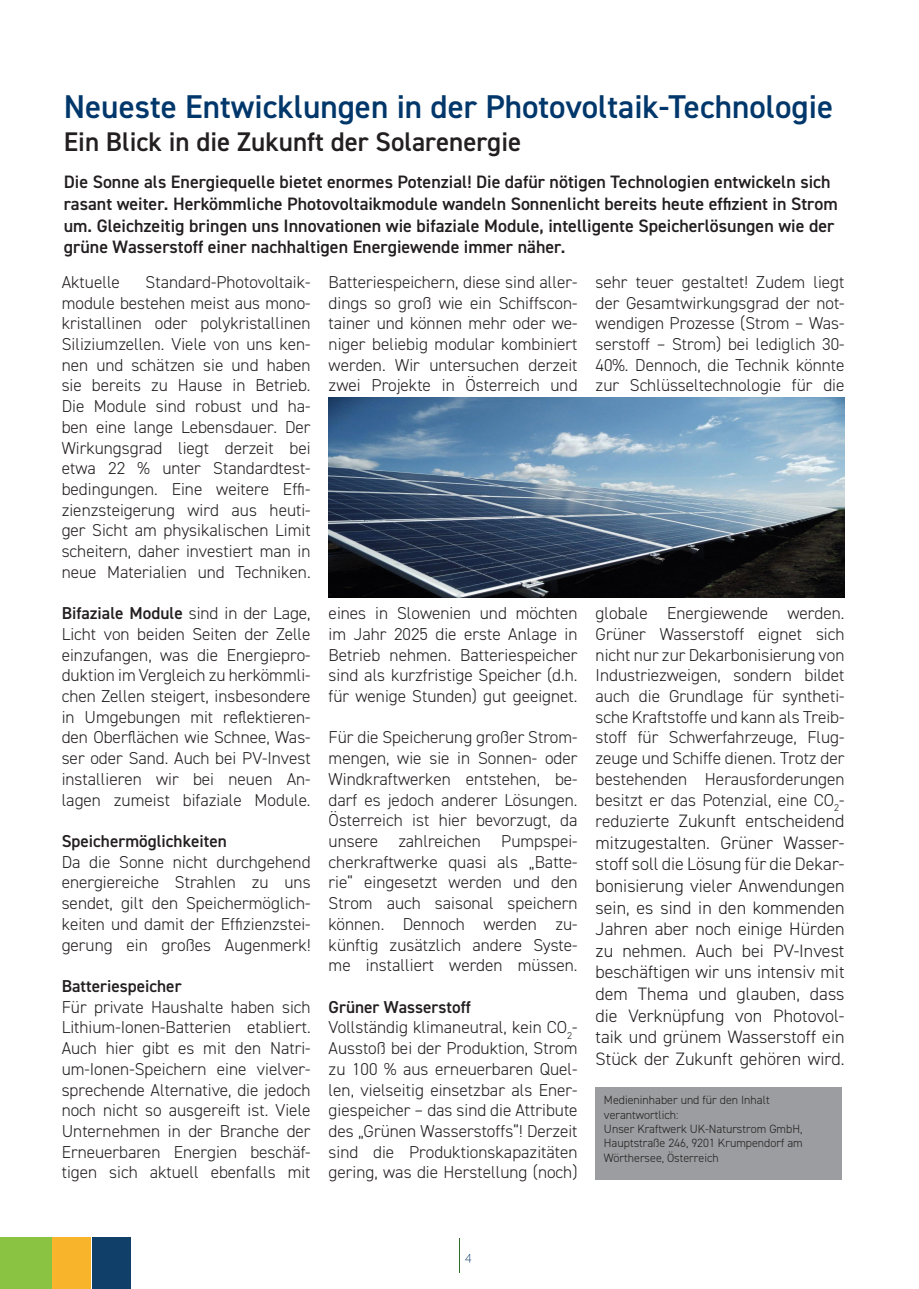
<style>
.page{position:relative;width:919px;height:1289px;background:#fff}
.page>*{position:absolute;margin:0;border:0;box-sizing:border-box;transform-origin:0 0}
.t1{font:600 33px "DIN2014";color:#00376b}
.t2{font:600 27px "DIN2014";color:#231f20}
.t3{font:300 18px/21.6px "DIN2014";color:#231f20;text-align:justify}
.t4{font:600 18px/21.6px "DIN2014";color:#231f20}
.t5{font:300 17.25px/20.7px "DIN2014";color:#231f20;text-align:justify}
.t6{font:600 17.25px "DIN2014";color:#231f20}
.t7{font:300 12.3px "Raleway";color:#103f69}
.t8{font:300 12px/14.4px "DIN2014";color:#231f20;text-align:justify}
.s1{font-weight:600}
.s2{font-size:17.25px}
</style>
<div class="page">
<div style="left:0;top:1237px;width:51px;height:51px;background:#89c341"></div>
<div style="left:52px;top:1237px;width:39px;height:51px;background:#f8b52c"></div>
<div style="left:92px;top:1237px;width:38px;height:51px;background:#103f69"></div>
<hr style="left:459px;top:1237px;width:1px;height:35px;background:#2e6f26">
<div style="left:595px;top:1086px;width:247px;height:93px;background:#9b9da0"></div>
<img style="left:328px;top:398px;width:516px;height:199px">
<p class="t1" style="left:64px;top:85px;width:770px">Neueste Entwicklungen in der Photovoltaik-Technologie</p>
<p class="t2" style="left:64px;top:124px;width:459px">Ein Blick in die Zukunft der Solarenergie</p>
<p class="t4" style="left:64px;top:171px;width:775px">Die Sonne als Energiequelle bietet enormes Potenzial! Die dafür nötigen Technologien entwickeln sich rasant weiter. Herkömmliche Photovoltaikmodule wandeln Sonnenlicht bereits heute effizient in Strom um. Gleichzeitig bringen uns Innovationen wie bifaziale Module, intelligente Speicherlösungen wie der grüne Wasserstoff einer nachhaltigen Energiewende immer näher.</p>
<p class="t5" style="left:62px;top:271px;width:250px;text-indent:84px">Standard-Photovoltaik&shy;module bestehen meist aus mono&shy;kristallinen oder polykristallinen Siliziumzellen. Viele von uns ken&shy;nen und schätzen sie und haben sie bereits zu Hause in Betrieb.<br>Die Module sind robust und ha&shy;ben eine lange Lebensdauer. Der Wirkungsgrad liegt derzeit bei etwa 22 % unter Standardtest&shy;bedingungen. Eine weitere Effi&shy;zienzsteigerung wird aus heuti&shy;ger Sicht am physikalischen Limit scheitern, daher investiert man in neue Materialien und Techniken.</p>
<p class="t5" style="left:62px;top:603px;width:250px"><span class="s1">Bifaziale Module</span> sind in der Lage, Licht von beiden Seiten der Zelle einzufangen, was die Energiepro&shy;duktion im Vergleich zu herkömmli&shy;chen Zellen steigert, insbesondere in Umgebungen mit reflektieren&shy;den Oberflächen wie Schnee, Was&shy;ser oder Sand. Auch bei PV-Invest installieren wir bei neuen An&shy;lagen zumeist bifaziale Module.</p>
<p class="t6" style="left:62px;top:829px;width:167px">Speichermöglichkeiten</p>
<p class="t5" style="left:62px;top:851px;width:250px">Da die Sonne nicht durchgehend energiereiche Strahlen zu uns sendet, gilt den Speichermöglich&shy;keiten und damit der Effizienzstei&shy;gerung ein großes Augenmerk!</p>
<p class="t6" style="left:62px;top:974px;width:121px">Batteriespeicher</p>
<p class="t5" style="left:62px;top:996px;width:250px">Für private Haushalte haben sich Lithium-Ionen-Batterien etabliert.<br>Auch hier gibt es mit den Natri&shy;um-Ionen-Speichern eine vielver&shy;sprechende Alternative, die jedoch noch nicht so ausgereift ist. Viele Unternehmen in der Branche der Erneuerbaren Energien beschäf&shy;tigen sich aktuell ebenfalls mit</p>
<p class="t5" style="left:62px;top:271px;width:60px">Aktuelle</p>
<p class="t5" style="left:328px;top:271px;width:250px">Batteriespeichern, diese sind aller&shy;dings so groß wie ein Schiffscon&shy;tainer und können mehr oder we&shy;niger beliebig modular kombiniert werden. Wir untersuchen derzeit zwei Projekte in Österreich und</p>
<p class="t5" style="left:595px;top:271px;width:250px">sehr teuer gestaltet! Zudem liegt der Gesamtwirkungsgrad der not&shy;wendigen Prozesse (Strom – Was&shy;serstoff – Strom) bei lediglich 30- 40%. Dennoch, die Technik könnte zur Schlüsseltechnologie für die</p>
<p class="t5" style="left:328px;top:603px;width:250px">eines in Slowenien und möchten im Jahr 2025 die erste Anlage in Betrieb nehmen. Batteriespeicher sind als kurzfristige Speicher (d.h. für wenige Stunden) gut geeignet.</p>
<p class="t5" style="left:328px;top:727px;width:250px">Für die Speicherung großer Strom&shy;mengen, wie sie in Sonnen- oder Windkraftwerken entstehen, be&shy;darf es jedoch anderer Lösungen.<br>Österreich ist hier bevorzugt, da unsere zahlreichen Pumpspei&shy;cherkraftwerke quasi als „Batte&shy;rie“ eingesetzt werden und den Strom auch saisonal speichern können. Dennoch werden zu&shy;künftig zusätzlich andere Syste&shy;me installiert werden müssen.</p>
<p class="t6" style="left:328px;top:995px;width:144px">Grüner Wasserstoff</p>
<p class="t5" style="left:328px;top:1017px;width:250px">Vollständig klimaneutral, kein CO<sub>2</sub>- Ausstoß bei der Produktion, Strom zu 100 % aus erneuerbaren Quel&shy;len, vielseitig einsetzbar als Ener&shy;giespeicher – das sind die Attribute des „Grünen Wasserstoffs“! Derzeit sind die Produktionskapazitäten gering, was die Herstellung (noch)</p>
<p class="t5" style="left:595px;top:603px;width:250px">globale Energiewende werden.<br>Grüner Wasserstoff eignet sich nicht nur zur Dekarbonisierung von Industriezweigen, sondern bildet auch die Grundlage für syntheti&shy;sche Kraftstoffe und kann als Treib&shy;stoff für Schwerfahrzeuge, Flug&shy;zeuge und Schiffe dienen. Trotz der bestehenden Herausforderungen besitzt er das Potenzial, eine CO<sub>2</sub>-</p>
<p class="t3" style="left:595px;top:810px;width:250px"><span class="s2">reduzier</span>te Zukunft entscheidend mitzugestalten. Grüner Wasser&shy;stoff soll die Lösung für die Dekar&shy;bonisierung vieler Anwendungen sein, es sind in den kommenden Jahren aber noch einige Hürden zu nehmen. Auch bei PV-Invest beschäftigen wir uns intensiv mit dem Thema und glauben, dass die Verknüpfung von Photovol&shy;taik und grünem Wasserstoff ein Stück der Zukunft gehören wird.</p>
<p class="t8" style="left:604px;top:1092px;width:167px">Medieninhaber und für den Inhalt</p>
<p class="t8" style="left:604px;top:1107px;width:76px">verantwortlich:</p>
<p class="t8" style="left:604px;top:1121px;width:200px">Unser Kraftwerk UK-Naturstrom GmbH, Hauptstraße 246, 9201 Krumpendorf am Wörthersee, Österreich</p>
<p class="t7" style="left:465px;top:1249px;width:8px">4</p>
</div>
